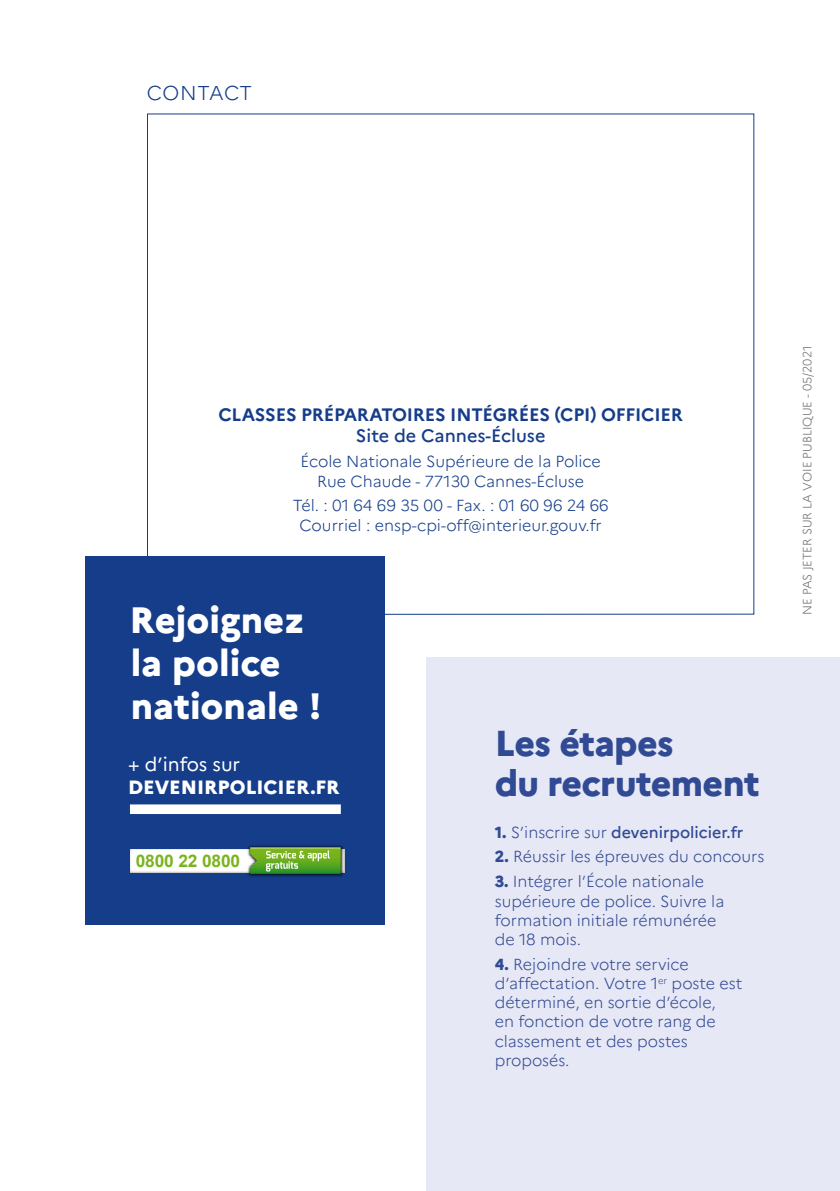
<style>
.page{position:relative;width:840px;height:1191px;background:#fff}
.page>*{position:absolute;margin:0;border:0;box-sizing:border-box;transform-origin:0 0}
.t1{font:800 36.6px/42.8px "Marianne";color:#fff}
.t2{font:800 36px/40px "Marianne";letter-spacing:-.02em;color:#304a94}
.t3{font:300 20px "Marianne";letter-spacing:.015em;color:#153d8a}
.t4{font:800 19.2px "Marianne";color:#fff}
.t5{font:19.2px "Marianne";color:#fff}
.t6{font:700 18px "Marianne";letter-spacing:-.01em;color:#153d8a}
.t7{font:500 18px "Marianne";color:#153d8a}
.t8{font:700 17.4px "Arial";letter-spacing:-.01em;color:#7ab41d}
.t9{font:300 16px/19.2px "Marianne";color:#304a94}
.t10{font:300 16px/19.2px "Marianne";color:#153d8a;text-align:center}
.t11{font:500 16px "Marianne";color:#304a94}
.t12{font:300 12px "Marianne";color:#706f6f}
.s1{font-weight:800}
.s2{font-weight:300}
</style>
<div class="page">
<svg style="left:147px;top:113px;width:607px;height:502px"></svg>
<div style="left:85px;top:556px;width:299px;height:368px;background:#153d8a"></div>
<div style="left:426px;top:657px;width:413px;height:534px;background:#e7e8f5"></div>
<div style="left:130px;top:849px;width:214px;height:23px;background:#fff"></div>
<img style="left:246px;top:845px;width:99px;height:32px">
<svg style="left:250px;top:847px;width:90px;height:27px;background:#75b245"></svg>
<div style="left:130px;top:804px;width:210px;height:10px;background:#fff"></div>
<p class="t3" style="left:147px;top:81px;width:106px">CONTACT</p>
<p class="t6" style="left:218px;top:403px;width:465px">CLASSES PRÉPARATOIRES INTÉGRÉES (CPI) OFFICIER</p>
<p class="t7" style="left:355px;top:425px;width:191px">Site de Cannes-Écluse</p>
<p class="t10" style="left:300px;top:452px;width:301px">École Nationale Supérieure de la Police<br>Rue Chaude - 77130 Cannes-Écluse</p>
<p class="t10" style="left:292px;top:496px;width:317px">Tél. : 01 64 69 35 00 - Fax. : 01 60 96 24 66<br>Courriel : ensp-cpi-off@interieur.gouv.fr</p>
<h1 class="t1" style="left:129px;top:599px;width:194px">Rejoignez la police nationale !</h1>
<p class="t5" style="left:128px;top:752px;width:114px">+ d’infos sur</p>
<p class="t4" style="left:128px;top:775px;width:213px">DEVENIRPOLICIER.FR</p>
<p class="t8" style="left:136px;top:848px;width:106px">0800 22 0800</p>
<h2 class="t2" style="left:494px;top:723px;width:266px">Les étapes<br>du recrutement</h2>
<p class="t11" style="left:494px;top:822px;width:250px"><span class="s1">1.</span> <span class="s2">S’inscrire sur</span> devenirpolicier.fr</p>
<p class="t9" style="left:494px;top:847px;width:271px"><span class="s1">2.</span> Réussir les épreuves du concours</p>
<p class="t9" style="left:494px;top:872px;width:231px"><span class="s1">3.</span> Intégrer l’École nationale supérieure de police. Suivre la formation initiale rémunérée de 18 mois.</p>
<p class="t9" style="left:494px;top:954px;width:249px"><span class="s1">4.</span> Rejoindre votre service d’affectation. Votre 1<sup>er</sup> poste est déterminé, en sortie d’école,<br>en fonction de votre rang de classement et des postes proposés.</p>
<p class="t12" style="left:799px;top:615px;width:271px;rotate:-90deg">NE PAS JETER SUR LA VOIE PUBLIQUE - 05/2021</p>
</div>
